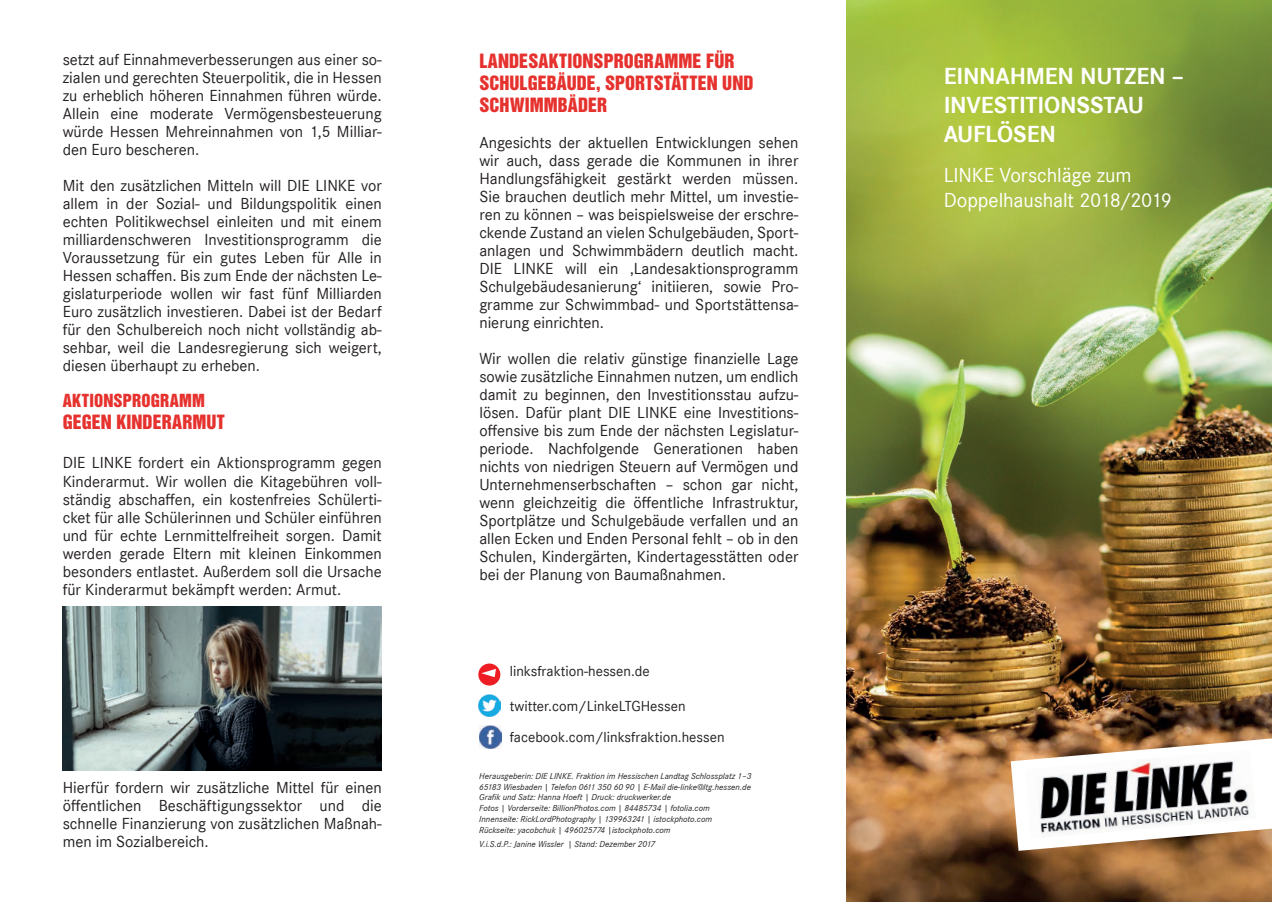
<style>
.page{position:relative;width:1272px;height:902px;background:#fff}
.page>*{position:absolute;margin:0;border:0;box-sizing:border-box;transform-origin:0 0}
.t1{font:700 24px/28.8px "Corporate S";letter-spacing:-.01em;color:#fff}
.t2{font:21px/25.2px "Corporate S";letter-spacing:-.005em;color:#fff}
.t3{font:18px/21.6px "Helvetica Inserat";letter-spacing:.005em;color:#e6322e}
.t4{font:16.5px/18px "Corporate S";color:#231f20;text-align:justify}
.t5{font:16.5px "Helvetica Inserat";letter-spacing:.005em;color:#e6322e}
.t6{font:15px/31.5px "Corporate S";color:#231f20}
.t7{font:italic 9px/10.8px "Corporate S";color:#231f20}
</style>
<div class="page">
<img style="left:846px;top:0;width:425px;height:901px">
<svg style="left:1010px;top:738px;width:261px;height:112px"></svg>
<img style="left:1024px;top:749px;width:231px;height:89px">
<img style="left:478px;top:694px;width:22px;height:22px">
<svg style="left:478px;top:663px;width:22px;height:22px"></svg>
<img style="left:479px;top:725px;width:22px;height:23px">
<img style="left:63px;top:606px;width:319px;height:164px">
<p class="t4" style="left:63px;top:51px;width:320px">setzt auf Einnahmeverbesserungen aus einer so&shy;zialen und gerechten Steuerpolitik, die in Hessen zu erheblich höheren Einnahmen führen würde.<br>Allein eine moderate Vermögensbesteuerung würde Hessen Mehreinnahmen von 1,5 Milliar&shy;den Euro bescheren.</p>
<p class="t4" style="left:63px;top:177px;width:320px">Mit den zusätzlichen Mitteln will DIE LINKE vor allem in der Sozial- und Bildungspolitik einen echten Politikwechsel einleiten und mit einem milliardenschweren Investitionsprogramm die Voraussetzung für ein gutes Leben für Alle in Hessen schaffen. Bis zum Ende der nächsten Le&shy;gislaturperiode wollen wir fast fünf Milliarden Euro zusätzlich investieren. Dabei ist der Bedarf für den Schulbereich noch nicht vollständig ab&shy;sehbar, weil die Landesregierung sich weigert, diesen überhaupt zu erheben.</p>
<p class="t5" style="left:63px;top:391px;width:144px">AKTIONSPROGRAMM</p>
<p class="t3" style="left:63px;top:411px;width:164px">GEGEN KINDERARMUT</p>
<p class="t4" style="left:63px;top:454px;width:320px">DIE LINKE fordert ein Aktionsprogramm gegen Kinderarmut. Wir wollen die Kitagebühren voll&shy;ständig abschaffen, ein kostenfreies Schülerti&shy;cket für alle Schülerinnen und Schüler einführen und für echte Lernmittelfreiheit sorgen. Damit werden gerade Eltern mit kleinen Einkommen besonders entlastet. Außerdem soll die Ursache für Kinderarmut bekämpft werden: Armut.</p>
<p class="t4" style="left:63px;top:778px;width:320px">Hierfür fordern wir zusätzliche Mittel für einen öffentlichen Beschäftigungssektor und die schnelle Finanzierung von zusätzlichen Maßnah&shy;men im Sozialbereich.</p>
<p class="t3" style="left:479px;top:51px;width:275px">LANDESAKTIONSPROGRAMME FÜR<br>SCHULGEBÄUDE, SPORTSTÄTTEN UND<br>SCHWIMMBÄDER</p>
<p class="t4" style="left:479px;top:133px;width:320px">Angesichts der aktuellen Entwicklungen sehen wir auch, dass gerade die Kommunen in ihrer Handlungsfähigkeit gestärkt werden müssen.<br>Sie brauchen deutlich mehr Mittel, um investie&shy;ren zu können – was beispielsweise der erschre&shy;ckende Zustand an vielen Schulgebäuden, Sport&shy;anlagen und Schwimmbädern deutlich macht.<br>DIE LINKE will ein ‚Landesaktionsprogramm Schulgebäudesanierung‘ initiieren, sowie Pro&shy;gramme zur Schwimmbad- und Sportstättensa&shy;nierung einrichten.</p>
<p class="t4" style="left:479px;top:349px;width:320px">Wir wollen die relativ günstige finanzielle Lage sowie zusätzliche Einnahmen nutzen, um endlich damit zu beginnen, den Investitionsstau aufzu&shy;lösen. Dafür plant DIE LINKE eine Investitions&shy;offensive bis zum Ende der nächsten Legislatur&shy;periode. Nachfolgende Generationen haben nichts von niedrigen Steuern auf Vermögen und Unternehmenserbschaften – schon gar nicht, wenn gleichzeitig die öffentliche Infrastruktur, Sportplätze und Schulgebäude verfallen und an allen Ecken und Enden Personal fehlt – ob in den Schulen, Kindergärten, Kindertagesstätten oder bei der Planung von Baumaßnahmen.</p>
<p class="t6" style="left:509px;top:655px;width:141px">linksfraktion-hessen.de</p>
<p class="t6" style="left:509px;top:689px;width:216px">twitter.com/LinkeLTGHessen facebook.com/linksfraktion.hessen</p>
<p class="t7" style="left:479px;top:770px;width:274px">Herausgeberin: DIE LINKE. Fraktion im Hessischen Landtag Schlossplatz 1–3<br>65183 Wiesbaden | Telefon 0611 350 60 90 | E-Mail die-linke@ltg.hessen.de Grafik und Satz: Hanna Hoeft | Druck: druckwerker.de<br>Fotos | Vorderseite: BillionPhotos.com | 84485734 | fotolia.com<br>Innenseite: RickLordPhotography | 139963241 | istockphoto.com<br>Rückseite: yacobchuk | 496025774 |istockphoto.com</p>
<p class="t7" style="left:479px;top:838px;width:177px">V.i.S.d.P.: Janine Wissler | Stand: Dezember 2017</p>
<h1 class="t1" style="left:943px;top:62px;width:242px">EINNAHMEN NUTZEN –<br>INVESTITIONSSTAU<br>AUFLÖSEN</h1>
<p class="t2" style="left:943px;top:162px;width:230px">LINKE Vorschläge zum<br>Doppelhaushalt 2018/2019</p>
</div>
